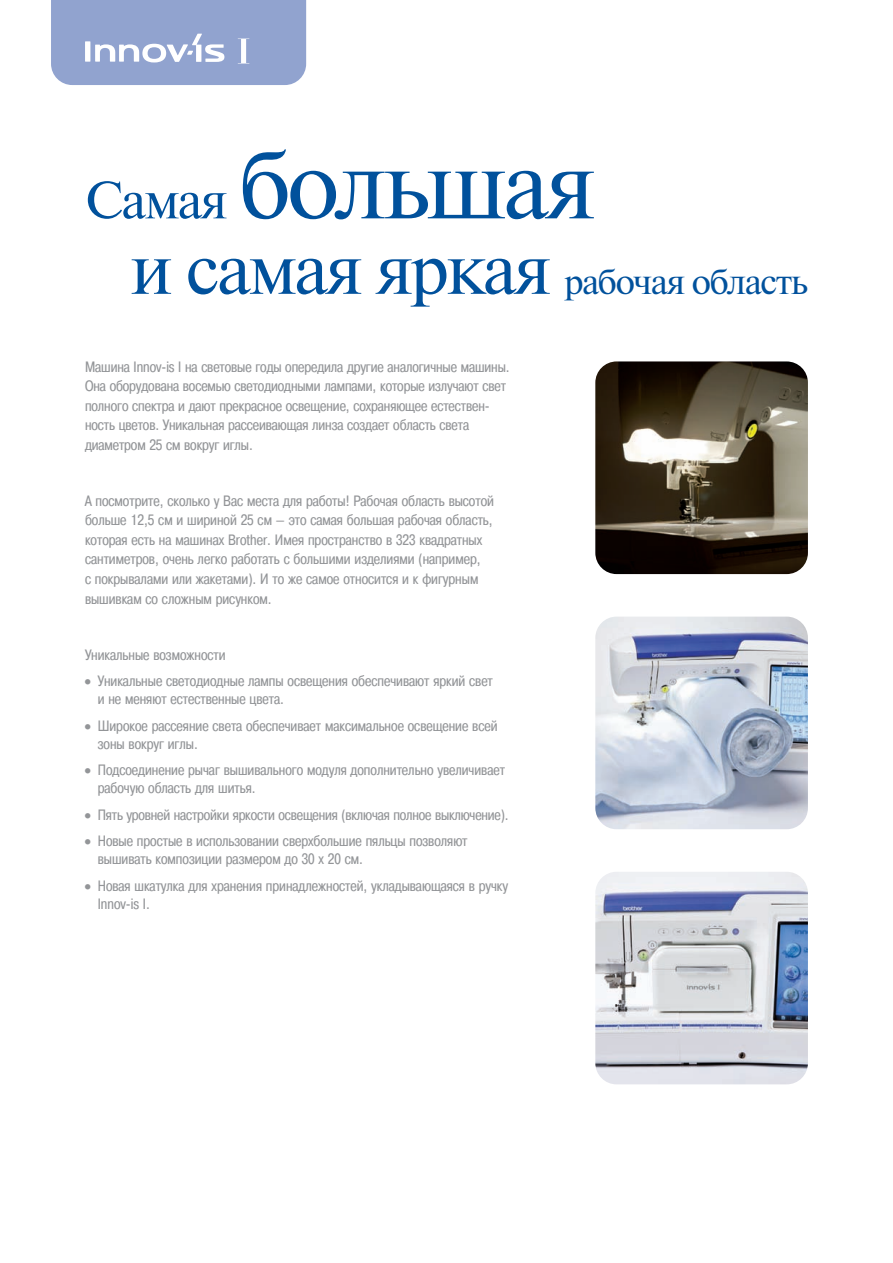
<style>
.page{position:relative;width:893px;height:1263px;background:#fff}
.page>*{position:absolute;margin:0;border:0;box-sizing:border-box;transform-origin:0 0}
.t1{font:97.5px "Newton C";letter-spacing:-.035em;color:#01519c}
.t2{font:36px "Newton C";letter-spacing:-.035em;color:#01519c}
.t3{font:15px/19.5px "Pragmatica Cond C";color:#939598}
.s1{font-size:52.5px}
.s2{font-size:72px}
</style>
<div class="page">
<img style="left:595px;top:361px;width:213px;height:213px;border-radius:21px">
<img style="left:595px;top:617px;width:213px;height:212px;border-radius:21px">
<svg style="left:51px;top:0;width:255px;height:85px;background:#99a9d2"></svg>
<img style="left:595px;top:872px;width:213px;height:212px;border-radius:21px">
<h1 class="t1" style="left:85px;top:128px;width:512px"><span class="s1">Самая</span> большая</h1>
<h2 class="t2" style="left:130px;top:260px;width:679px"><span class="s2">и самая яркая</span> рабочая область</h2>
<p class="t3" style="left:85px;top:357px;width:426px">Машина Innov-is I на световые годы опередила другие аналогичные машины.<br>Она оборудована восемью светодиодными лампами, которые излучают свет полного спектра и дают прекрасное освещение, сохраняющее естествен&shy;ность цветов. Уникальная рассеивающая линза создает область света диаметром 25 см вокруг иглы.</p>
<p class="t3" style="left:85px;top:491px;width:410px">А посмотрите, сколько у Вас места для работы! Рабочая область высотой больше 12,5 см и шириной 25 см — это самая большая рабочая область, которая есть на машинах Brother. Имея пространство в 323 квадратных сантиметров, очень легко работать с большими изделиями (например,<br>с покрывалами или жакетами). И то же самое относится и к фигурным вышивкам со сложным рисунком.</p>
<p class="t3" style="left:85px;top:645px;width:142px">Уникальные возможности</p>
<p class="t3" style="left:98px;top:672px;width:397px;line-height:18px;text-indent:-13px">• Уникальные светодиодные лампы освещения обеспечивают яркий свет и не меняют естественные цвета.</p>
<p class="t3" style="left:98px;top:716px;width:401px;line-height:18px;text-indent:-13px">• Широкое рассеяние света обеспечивает максимальное освещение всей зоны вокруг иглы.</p>
<p class="t3" style="left:98px;top:761px;width:409px;line-height:18px;text-indent:-13px">• Подсоединение рычаг вышивального модуля дополнительно увеличивает рабочую область для шитья.</p>
<p class="t3" style="left:85px;top:805px;width:425px">• Пять уровней настройки яркости освещения (включая полное выключение).</p>
<p class="t3" style="left:98px;top:832px;width:371px;line-height:18px;text-indent:-13px">• Новые простые в использовании сверхбольшие пяльцы позволяют вышивать композиции размером до 30 х 20 см.</p>
<p class="t3" style="left:98px;top:876px;width:412px;line-height:18px;text-indent:-13px">• Новая шкатулка для хранения принадлежностей, укладывающаяся в ручку<br>Innov-is I.</p>
</div>
